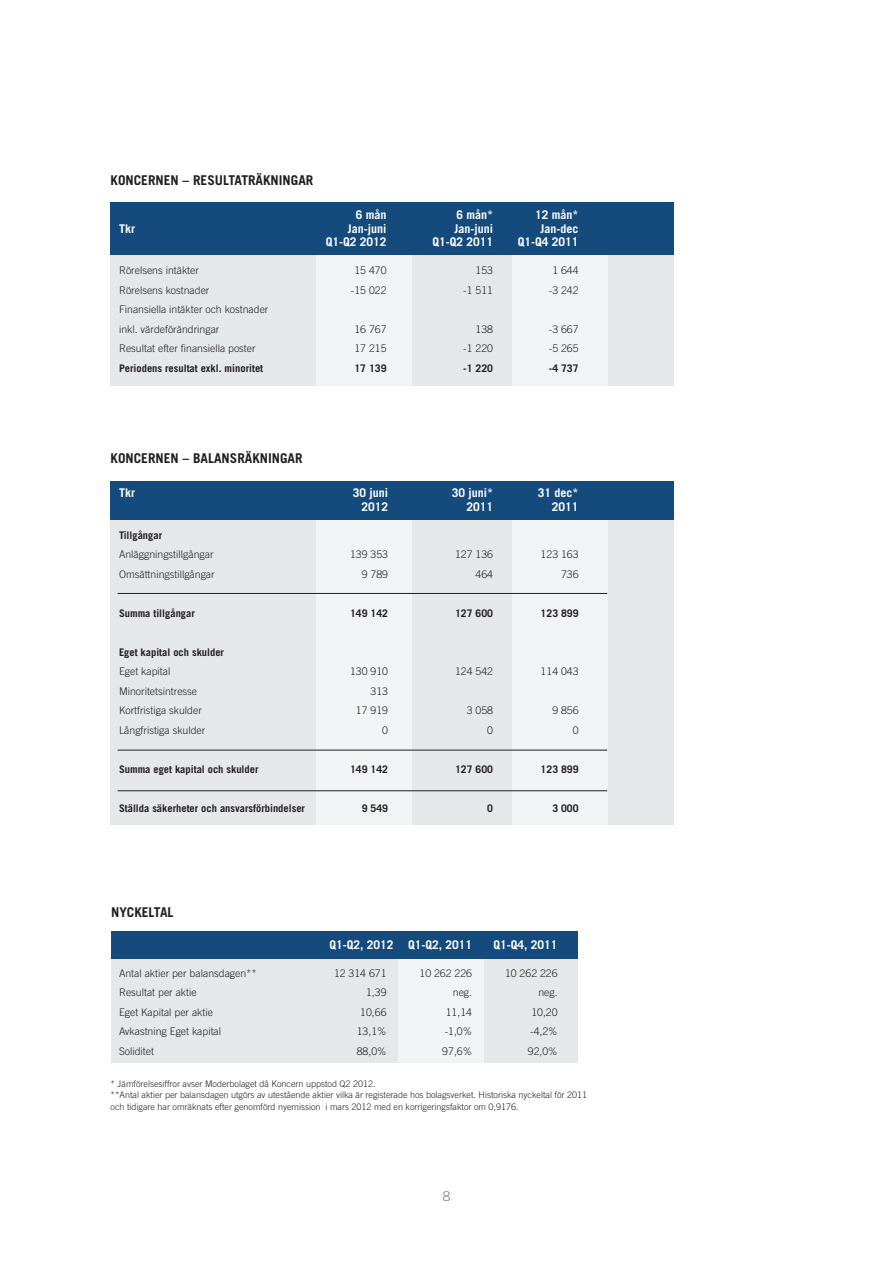
<style>
.page{position:relative;width:893px;height:1263px;background:#fff}
.page>*{position:absolute;margin:0;border:0;box-sizing:border-box;transform-origin:0 0}
.Rubrik_1{font:700 13.5px "Trade Gothic";color:#231f20}
.Rubrik_2{font:700 13.5px "Trade Gothic";color:#231f20}
.t1{font:300 13.5px "Trade Gothic";color:#808285}
.Bröd1{font:700 12px "Trade Gothic";color:#fff}
.Bröd1-2{font:300 10.5px/19.5px "Trade Gothic";color:#231f20}
.Bröd1-3{font:700 10.5px "Trade Gothic";color:#231f20}
.Bröd1-4{font:300 9px/11.2px "Trade Gothic";color:#231f20}
</style>
<div class="page">
<div style="left:111px;top:497px;width:563px;height:328px;background:#e6e7e9"></div>
<div style="left:317px;top:521px;width:95px;height:304px;background:#f2f3f4"></div>
<div style="left:512px;top:521px;width:95px;height:304px;background:#f2f3f4"></div>
<div style="left:111px;top:481px;width:563px;height:39px;background:#144a7c"></div>
<hr style="left:118px;top:593px;width:489px;height:1px;background:#231f20">
<hr style="left:118px;top:750px;width:489px;height:1px;background:#231f20">
<hr style="left:118px;top:790px;width:489px;height:1px;background:#231f20">
<div style="left:111px;top:218px;width:563px;height:168px;background:#e6e7e9"></div>
<div style="left:317px;top:252px;width:95px;height:134px;background:#f2f3f4"></div>
<div style="left:512px;top:252px;width:95px;height:134px;background:#f2f3f4"></div>
<div style="left:111px;top:202px;width:563px;height:52px;background:#144a7c"></div>
<div style="left:111px;top:947px;width:466px;height:115px;background:#e6e7e9"></div>
<div style="left:398px;top:947px;width:86px;height:115px;background:#f2f3f4"></div>
<div style="left:111px;top:931px;width:466px;height:27px;background:#144a7c"></div>
<p class="Rubrik_1" style="left:111px;top:172px;width:204px">KONCERNEN – RESULTATRÄKNINGAR</p>
<p class="Bröd1" style="left:356px;top:207px;width:32px">6 mån</p>
<p class="Bröd1" style="left:456px;top:207px;width:38px">6 mån*</p>
<p class="Bröd1" style="left:535px;top:207px;width:45px">12 mån*</p>
<p class="Bröd1" style="left:119px;top:221px;width:17px">Tkr</p>
<p class="Bröd1" style="left:348px;top:221px;width:40px">Jan-juni</p>
<p class="Bröd1" style="left:454px;top:221px;width:40px">Jan-juni</p>
<p class="Bröd1" style="left:541px;top:221px;width:39px">Jan-dec</p>
<p class="Bröd1" style="left:326px;top:234px;width:62px">Q1-Q2 2012</p>
<p class="Bröd1" style="left:432px;top:234px;width:62px">Q1-Q2 2011</p>
<p class="Bröd1" style="left:518px;top:234px;width:62px">Q1-Q4 2011</p>
<p class="Bröd1-2" style="left:119px;top:260px;width:81px">Rörelsens intäkter</p>
<p class="Bröd1-2" style="left:354px;top:260px;width:34px">15 470</p>
<p class="Bröd1-2" style="left:476px;top:260px;width:19px">153</p>
<p class="Bröd1-2" style="left:552px;top:260px;width:28px">1 644</p>
<p class="Bröd1-2" style="left:119px;top:280px;width:92px">Rörelsens kostnader</p>
<p class="Bröd1-2" style="left:351px;top:280px;width:37px">-15 022</p>
<p class="Bröd1-2" style="left:463px;top:280px;width:31px">-1 511</p>
<p class="Bröd1-2" style="left:549px;top:280px;width:31px">-3 242</p>
<p class="Bröd1-2" style="left:119px;top:299px;width:151px">Finansiella intäkter och kostnader inkl. värdeförändringar</p>
<p class="Bröd1-2" style="left:354px;top:319px;width:34px">16 767</p>
<p class="Bröd1-2" style="left:476px;top:319px;width:19px">138</p>
<p class="Bröd1-2" style="left:549px;top:319px;width:31px">-3 667</p>
<p class="Bröd1-2" style="left:119px;top:338px;width:138px">Resultat efter finansiella poster</p>
<p class="Bröd1-2" style="left:354px;top:338px;width:34px">17 215</p>
<p class="Bröd1-2" style="left:463px;top:338px;width:31px">-1 220</p>
<p class="Bröd1-2" style="left:549px;top:338px;width:31px">-5 265</p>
<p class="Bröd1-3" style="left:119px;top:361px;width:146px">Periodens resultat exkl. minoritet</p>
<p class="Bröd1-3" style="left:354px;top:361px;width:34px">17 139</p>
<p class="Bröd1-3" style="left:463px;top:361px;width:31px">-1 220</p>
<p class="Bröd1-3" style="left:549px;top:361px;width:31px">-4 737</p>
<p class="Rubrik_1" style="left:111px;top:450px;width:194px">KONCERNEN – BALANSRÄKNINGAR</p>
<p class="Bröd1" style="left:119px;top:486px;width:17px">Tkr</p>
<p class="Bröd1" style="left:353px;top:486px;width:37px">30 juni</p>
<p class="Bröd1" style="left:452px;top:486px;width:43px">30 juni*</p>
<p class="Bröd1" style="left:538px;top:486px;width:42px">31 dec*</p>
<p class="Bröd1" style="left:361px;top:499px;width:28px">2012</p>
<p class="Bröd1" style="left:466px;top:499px;width:28px">2011</p>
<p class="Bröd1" style="left:552px;top:499px;width:28px">2011</p>
<p class="Bröd1-3" style="left:119px;top:529px;width:45px">Tillgångar</p>
<p class="Bröd1-2" style="left:119px;top:545px;width:96px">Anläggningstillgångar</p>
<p class="Bröd1-2" style="left:350px;top:545px;width:39px">139 353</p>
<p class="Bröd1-2" style="left:455px;top:545px;width:39px">127 136</p>
<p class="Bröd1-2" style="left:541px;top:545px;width:39px">123 163</p>
<p class="Bröd1-2" style="left:119px;top:564px;width:97px">Omsättningstillgångar</p>
<p class="Bröd1-2" style="left:362px;top:564px;width:28px">9 789</p>
<p class="Bröd1-2" style="left:476px;top:564px;width:19px">464</p>
<p class="Bröd1-2" style="left:561px;top:564px;width:19px">736</p>
<p class="Bröd1-3" style="left:119px;top:607px;width:77px">Summa tillgångar</p>
<p class="Bröd1-3" style="left:350px;top:607px;width:39px">149 142</p>
<p class="Bröd1-3" style="left:455px;top:607px;width:39px">127 600</p>
<p class="Bröd1-3" style="left:541px;top:607px;width:39px">123 899</p>
<p class="Bröd1-3" style="left:119px;top:646px;width:107px">Eget kapital och skulder</p>
<p class="Bröd1-2" style="left:119px;top:662px;width:53px">Eget kapital</p>
<p class="Bröd1-2" style="left:350px;top:662px;width:39px">130 910</p>
<p class="Bröd1-2" style="left:455px;top:662px;width:39px">124 542</p>
<p class="Bröd1-2" style="left:541px;top:662px;width:39px">114 043</p>
<p class="Bröd1-2" style="left:119px;top:681px;width:80px">Minoritetsintresse</p>
<p class="Bröd1-2" style="left:371px;top:681px;width:19px">313</p>
<p class="Bröd1-2" style="left:119px;top:701px;width:84px">Kortfristiga skulder</p>
<p class="Bröd1-2" style="left:356px;top:701px;width:34px">17 919</p>
<p class="Bröd1-2" style="left:467px;top:701px;width:28px">3 058</p>
<p class="Bröd1-2" style="left:552px;top:701px;width:28px">9 856</p>
<p class="Bröd1-2" style="left:119px;top:720px;width:88px">Långfristiga skulder</p>
<p class="Bröd1-2" style="left:382px;top:720px;width:7px">0</p>
<p class="Bröd1-2" style="left:487px;top:720px;width:7px">0</p>
<p class="Bröd1-2" style="left:573px;top:720px;width:7px">0</p>
<p class="Bröd1-3" style="left:119px;top:763px;width:141px">Summa eget kapital och skulder</p>
<p class="Bröd1-3" style="left:350px;top:763px;width:39px">149 142</p>
<p class="Bröd1-3" style="left:455px;top:763px;width:39px">127 600</p>
<p class="Bröd1-3" style="left:541px;top:763px;width:39px">123 899</p>
<p class="Bröd1-3" style="left:119px;top:802px;width:188px">Ställda säkerheter och ansvarsförbindelser</p>
<p class="Bröd1-3" style="left:362px;top:802px;width:28px">9 549</p>
<p class="Bröd1-3" style="left:487px;top:802px;width:7px">0</p>
<p class="Bröd1-3" style="left:552px;top:802px;width:28px">3 000</p>
<p class="Rubrik_2" style="left:111px;top:904px;width:64px">NYCKELTAL</p>
<p class="Bröd1" style="left:330px;top:937px;width:144px">Q1-Q2, 2012 Q1-Q2, 2011</p>
<p class="Bröd1" style="left:494px;top:937px;width:66px">Q1-Q4, 2011</p>
<p class="Bröd1-2" style="left:119px;top:963px;width:139px">Antal aktier per balansdagen**</p>
<p class="Bröd1-2" style="left:334px;top:963px;width:54px">12 314 671</p>
<p class="Bröd1-2" style="left:420px;top:963px;width:54px">10 262 226</p>
<p class="Bröd1-2" style="left:505px;top:963px;width:54px">10 262 226</p>
<p class="Bröd1-2" style="left:119px;top:983px;width:79px">Resultat per aktie</p>
<p class="Bröd1-2" style="left:366px;top:983px;width:22px">1,39</p>
<p class="Bröd1-2" style="left:453px;top:983px;width:21px">neg.</p>
<p class="Bröd1-2" style="left:538px;top:983px;width:21px">neg.</p>
<p class="Bröd1-2" style="left:119px;top:1002px;width:95px">Eget Kapital per aktie</p>
<p class="Bröd1-2" style="left:360px;top:1002px;width:28px">10,66</p>
<p class="Bröd1-2" style="left:446px;top:1002px;width:28px">11,14</p>
<p class="Bröd1-2" style="left:531px;top:1002px;width:28px">10,20</p>
<p class="Bröd1-2" style="left:119px;top:1022px;width:104px">Avkastning Eget kapital</p>
<p class="Bröd1-2" style="left:357px;top:1022px;width:31px">13,1%</p>
<p class="Bröd1-2" style="left:445px;top:1022px;width:29px">-1,0%</p>
<p class="Bröd1-2" style="left:530px;top:1022px;width:29px">-4,2%</p>
<p class="Bröd1-2" style="left:119px;top:1041px;width:37px">Soliditet</p>
<p class="Bröd1-2" style="left:357px;top:1041px;width:31px">88,0%</p>
<p class="Bröd1-2" style="left:442px;top:1041px;width:31px">97,6%</p>
<p class="Bröd1-2" style="left:528px;top:1041px;width:31px">92,0%</p>
<p class="Bröd1-4" style="left:111px;top:1078px;width:267px">* Jämförelsesiffror avser Moderbolaget då Koncern uppstod Q2 2012.</p>
<p class="Bröd1-4" style="left:111px;top:1089px;width:478px">**Antal aktier per balansdagen utgörs av utestående aktier vilka är registerade hos bolagsverket. Historiska nyckeltal för 2011 och tidigare har omräknats efter genomförd nyemission i mars 2012 med en korrigeringsfaktor om 0,9176.</p>
<p class="t1" style="left:443px;top:1188px;width:9px">8</p>
</div>
